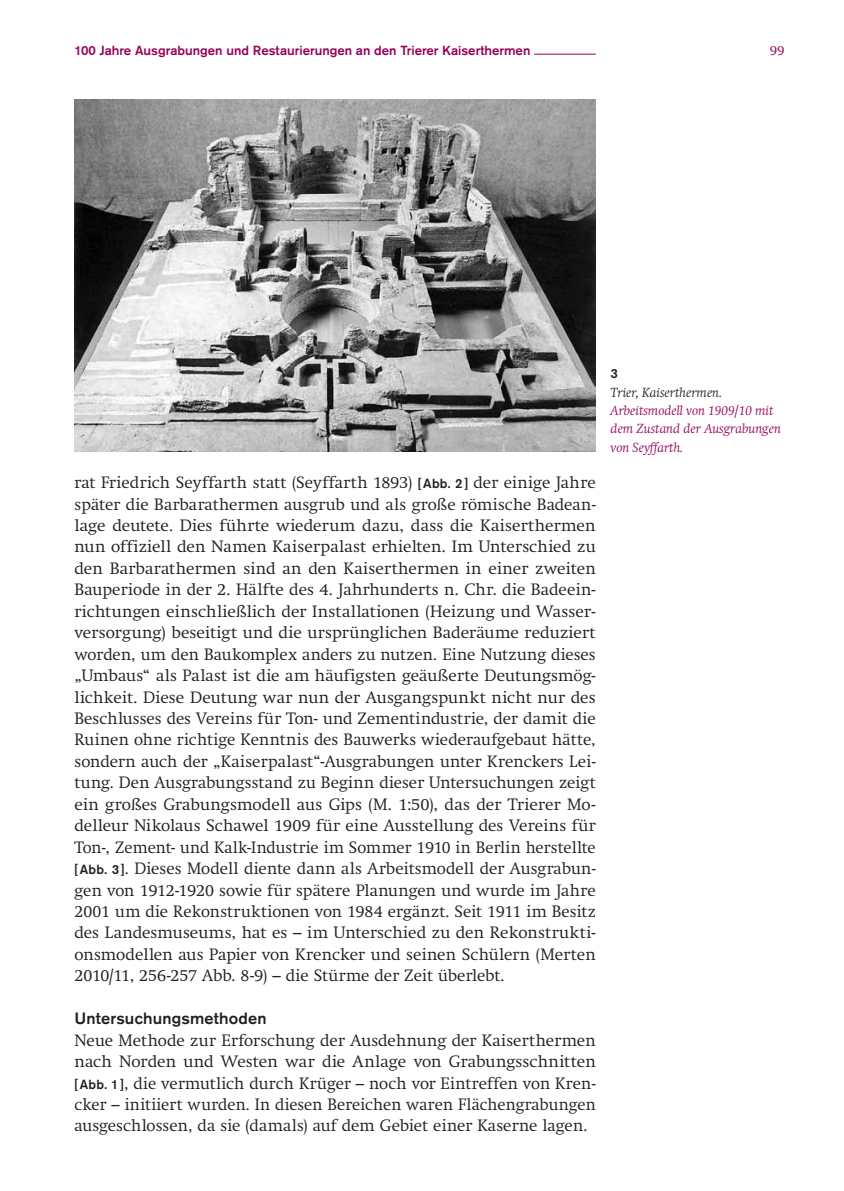
<style>
.page{position:relative;width:844px;height:1191px;background:#fff}
.page>*{position:absolute;margin:0;border:0;box-sizing:border-box;transform-origin:0 0}
._6B_Fließtext{font:300 16.28px/21.3px "Swift";color:#231f20;text-align:justify}
._8_Zwischenüberschri{font:500 16.28px "Akzidenz Grotesk Std";letter-spacing:.01em;color:#231f20}
._14_BU_-_Beschreibun{font:italic 300 13.12px/18.4px "Swift";color:#950058}
.t1{font:500 13.12px "Akzidenz Grotesk Std";color:#950058}
._13_BU_-_Ort{font:italic 300 13.12px "Swift";color:#231f20}
.t2{font:300 13.12px "Swift";color:#950058}
._12_BU_-_Nummer{font:500 13.12px "Akzidenz Grotesk Std";color:#231f20}
.s1{font-family:"Akzidenz Grotesk Std";font-weight:500;font-size:13.12px}
</style>
<div class="page">
<hr style="left:534px;top:54px;width:61px;height:1px;background:#950058">
<img style="left:74px;top:99px;width:521px;height:353px">
<p class="t1" style="left:74px;top:42px;width:457px">100 Jahre Ausgrabungen und Restaurierungen an den Trierer Kaiserthermen</p>
<p class="t2" style="left:769px;top:42px;width:16px">99</p>
<p class="_6B_Fließtext" style="left:74px;top:472px;width:522px">rat Friedrich Seyffarth statt (Seyffarth 1893) <span class="s1">[Abb. 2]</span> der einige Jahre später die Barbarathermen ausgrub und als große römische Badean&shy;lage deutete. Dies führte wiederum dazu, dass die Kaiserthermen nun offiziell den Namen Kaiserpalast erhielten. Im Unterschied zu den Barbarathermen sind an den Kaiserthermen in einer zweiten Bauperiode in der 2. Hälfte des 4. Jahrhunderts n. Chr. die Badeein&shy;richtungen einschließlich der Installationen (Heizung und Wasser&shy;versorgung) beseitigt und die ursprünglichen Baderäume reduziert worden, um den Baukomplex anders zu nutzen. Eine Nutzung dieses „Umbaus“ als Palast ist die am häufigsten geäußerte Deutungsmög&shy;lichkeit. Diese Deutung war nun der Ausgangspunkt nicht nur des Beschlusses des Vereins für Ton- und Zementindustrie, der damit die Ruinen ohne richtige Kenntnis des Bauwerks wiederaufgebaut hätte, sondern auch der „Kaiserpalast“-Ausgrabungen unter Krenckers Lei&shy;tung. Den Ausgrabungsstand zu Beginn dieser Untersuchungen zeigt ein großes Grabungsmodell aus Gips (M. 1:50), das der Trierer Mo&shy;delleur Nikolaus Schawel 1909 für eine Ausstellung des Vereins für Ton-, Zement- und Kalk-Industrie im Sommer 1910 in Berlin herstellte <span class="s1">[Abb. 3]</span>. Dieses Modell diente dann als Arbeitsmodell der Ausgrabun&shy;gen von 1912-1920 sowie für spätere Planungen und wurde im Jahre 2001 um die Rekonstruktionen von 1984 ergänzt. Seit 1911 im Besitz des Landesmuseums, hat es – im Unterschied zu den Rekonstrukti&shy;onsmodellen aus Papier von Krencker und seinen Schülern (Merten 2010/11, 256-257 Abb. 8-9) – die Stürme der Zeit überlebt.</p>
<p class="_8_Zwischenüberschri" style="left:74px;top:1008px;width:194px">Untersuchungsmethoden</p>
<p class="_6B_Fließtext" style="left:74px;top:1029px;width:522px">Neue Methode zur Erforschung der Ausdehnung der Kaiserthermen nach Norden und Westen war die Anlage von Grabungsschnitten <span class="s1">[Abb. 1]</span>, die vermutlich durch Krüger – noch vor Eintreffen von Kren&shy;cker – initiiert wurden. In diesen Bereichen waren Flächengrabungen ausgeschlossen, da sie (damals) auf dem Gebiet einer Kaserne lagen.</p>
<p class="_12_BU_-_Nummer" style="left:610px;top:366px;width:9px">3</p>
<p class="_13_BU_-_Ort" style="left:610px;top:384px;width:113px">Trier, Kaiserthermen.</p>
<p class="_14_BU_-_Beschreibun" style="left:610px;top:401px;width:172px">Arbeitsmodell von 1909/10 mit dem Zustand der Ausgrabungen von Seyffarth.</p>
</div>
